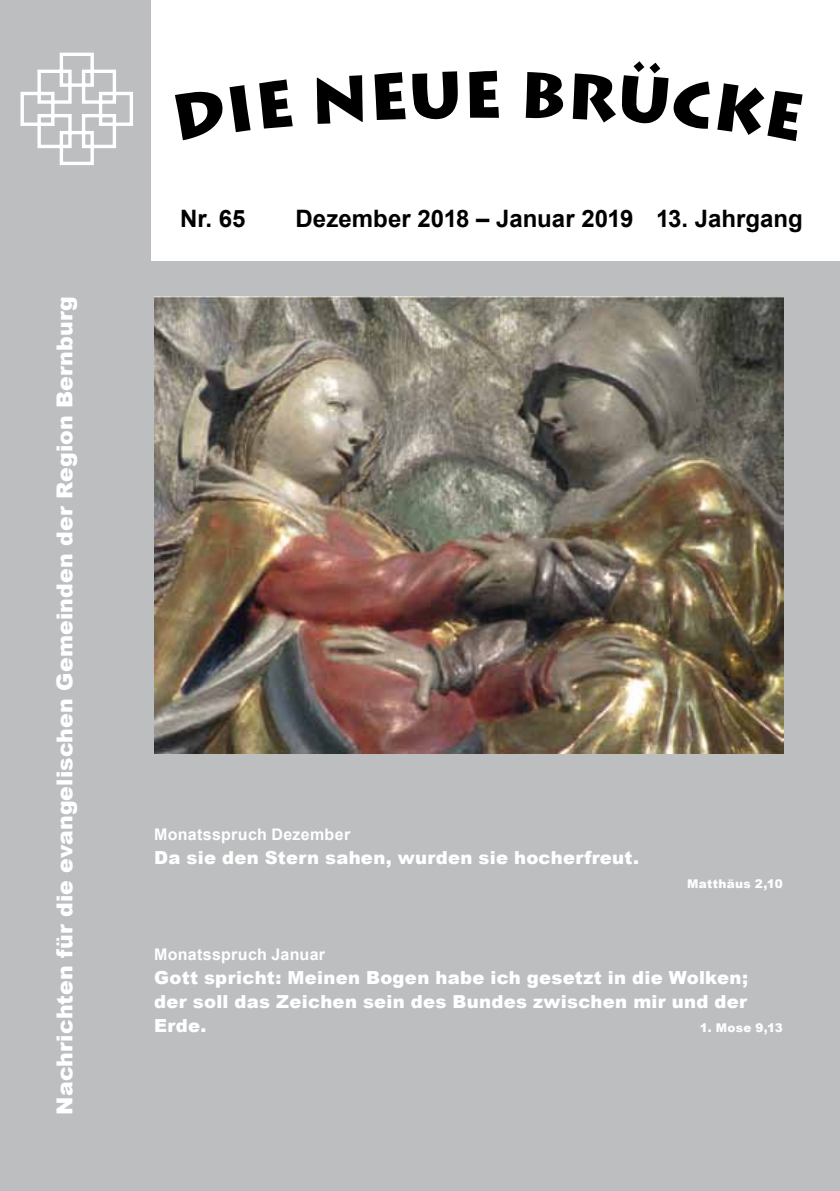
<style>
.page{position:relative;width:840px;height:1191px;background:#fff}
.page>*{position:absolute;margin:0;border:0;box-sizing:border-box;transform-origin:0 0}
.t1{font:700 24px "Arial";color:#000}
.t2{font:900 22px "Arial";letter-spacing:.01em;color:#fff}
.t3{font:900 18px/24px "Arial";letter-spacing:.015em;color:#fff;text-align:justify}
.t4{font:700 16px "Arial";letter-spacing:.02em;color:#fff}
.t5{font:900 12px "Arial";letter-spacing:.03em;color:#fff}
</style>
<div class="page">
<div style="left:0;top:0;width:839px;height:1191px;background:#bcbec0"></div>
<svg style="left:19px;top:51px;width:116px;height:116px"></svg>
<div style="left:151px;top:0;width:688px;height:260px;background:#fff"></div>
<svg style="left:175px;top:92px;width:48px;height:48px"></svg>
<svg style="left:229px;top:85px;width:21px;height:47px"></svg>
<svg style="left:259px;top:79px;width:33px;height:50px"></svg>
<svg style="left:316px;top:75px;width:46px;height:49px"></svg>
<svg style="left:374px;top:72px;width:31px;height:48px"></svg>
<svg style="left:412px;top:71px;width:45px;height:48px"></svg>
<svg style="left:469px;top:71px;width:29px;height:47px"></svg>
<svg style="left:525px;top:72px;width:38px;height:46px"></svg>
<svg style="left:572px;top:73px;width:43px;height:49px"></svg>
<svg style="left:621px;top:61px;width:88px;height:68px"></svg>
<svg style="left:717px;top:83px;width:85px;height:58px"></svg>
<img style="left:154px;top:297px;width:628px;height:456px">
<p class="t2" style="left:49px;top:1114px;width:820px;rotate:-90deg">Nachrichten für die evangelischen Gemeinden der Region Bernburg</p>
<h1 class="t1" style="left:180px;top:202px;width:67px">Nr. 65</h1>
<h1 class="t1" style="left:295px;top:202px;width:508px">Dezember 2018 – Januar 2019 13. Jahrgang</h1>
<p class="t4" style="left:154px;top:823px;width:197px">Monatsspruch Dezember</p>
<p class="t3" style="left:154px;top:845px;width:486px">Da sie den Stern sahen, wurden sie hocherfreut.</p>
<p class="t5" style="left:686px;top:875px;width:97px">Matthäus 2,10</p>
<p class="t4" style="left:154px;top:943px;width:172px">Monatsspruch Januar</p>
<p class="t3" style="left:154px;top:965px;width:595px">Gott spricht: Meinen Bogen habe ich gesetzt in die Wolken; der soll das Zeichen sein des Bundes zwischen mir und der Erde.</p>
<p class="t5" style="left:699px;top:1019px;width:84px">1. Mose 9,13</p>
</div>
